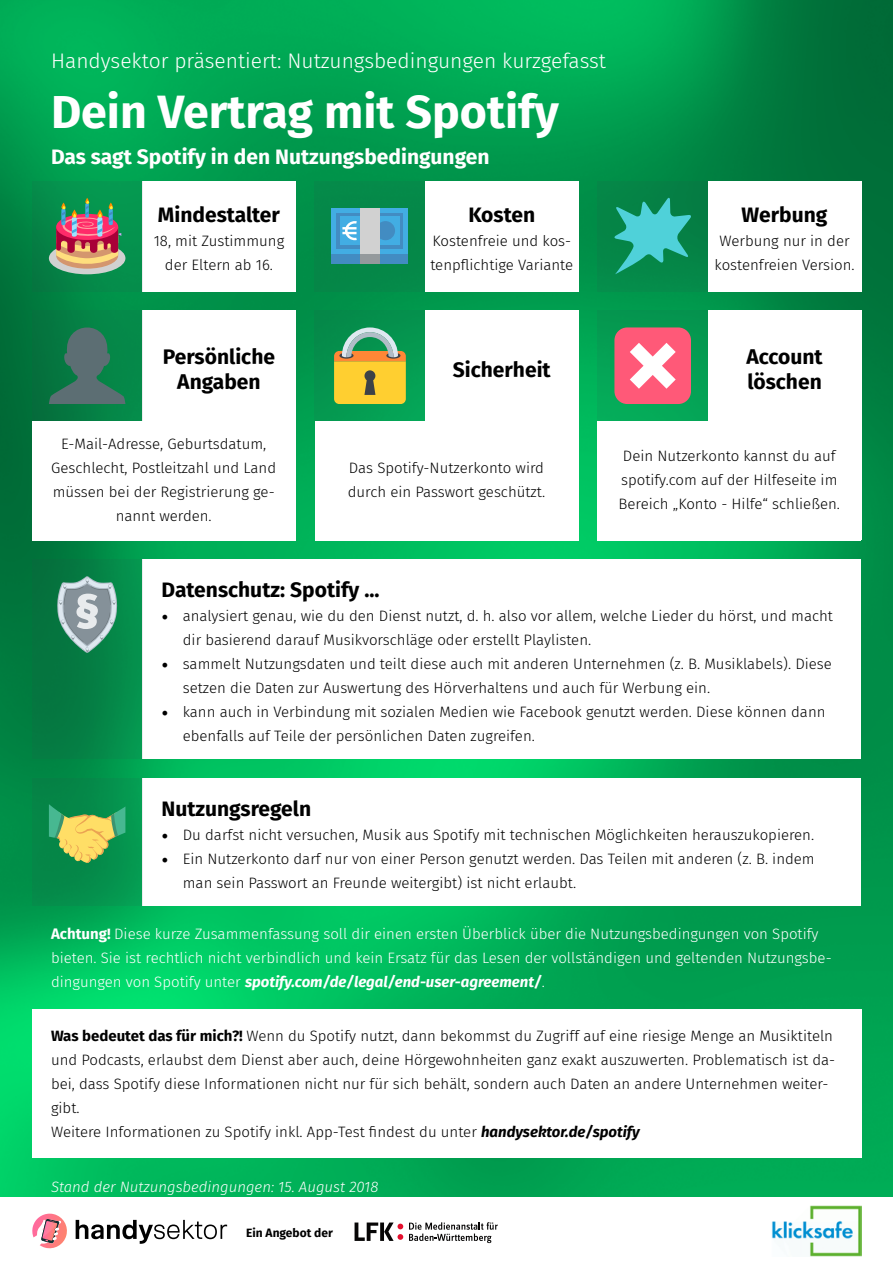
<style>
.page{position:relative;width:893px;height:1263px;background:#fff}
.page>*{position:absolute;margin:0;border:0;box-sizing:border-box;transform-origin:0 0}
.t1{font:700 46.5px "Fira Sans";color:#fff}
.t2{font:700 21px/25.2px "Fira Sans";color:#000;text-align:center}
.t3{font:300 21px "Fira Sans";color:#fff}
.t4{font:700 21px "Fira Sans";color:#fff}
.t5{font:300 15px/24px "Fira Sans";color:#000}
.t6{font:300 15px/24px "Fira Sans";color:#fff}
.t7{font:italic 300 15px "Fira Sans";color:#fff}
.t8{font:700 12px "Fira Sans";color:#000}
.s1{font-family:"Minion Pro";font-weight:400;font-size:18px}
.s2{font-weight:700}
.s3{font-weight:700;font-style:italic}
</style>
<div class="page">
<img style="left:0;top:0;width:893px;height:1197px">
<div style="left:32px;top:1009px;width:829px;height:149px;background:#fff"></div>
<div style="left:142px;top:559px;width:719px;height:200px;background:#fff"></div>
<div style="left:142px;top:778px;width:719px;height:128px;background:#fff"></div>
<div style="left:142px;top:181px;width:154px;height:110px;background:#fff"></div>
<div style="left:32px;top:181px;width:110px;height:110px;background:linear-gradient(to right,#068347,#069850)"></div>
<div style="left:49px;top:242px;width:76px;height:32px;background:#d1d1d1;border-radius:50%"></div>
<svg style="left:56px;top:198px;width:65px;height:71px;background:#a27d6e"></svg>
<div style="left:425px;top:181px;width:153px;height:110px;background:#fff"></div>
<div style="left:315px;top:181px;width:110px;height:110px;background:#058849"></div>
<div style="left:332px;top:253px;width:76px;height:11px;background:#428cc2"></div>
<div style="left:332px;top:208px;width:76px;height:45px;background:#42ade3"></div>
<div style="left:360px;top:253px;width:19px;height:11px;background:#94999c"></div>
<div style="left:336px;top:213px;width:67px;height:36px;background:#428cc2"></div>
<div style="left:340px;top:216px;width:60px;height:29px;background:#42ade3"></div>
<div style="left:376px;top:221px;width:19px;height:19px;background:#428cc2;border-radius:50%"></div>
<div style="left:360px;top:208px;width:19px;height:45px;background:#d1d1d1"></div>
<svg style="left:342px;top:221px;width:15px;height:19px"></svg>
<div style="left:708px;top:181px;width:153px;height:110px;background:#fff"></div>
<div style="left:597px;top:181px;width:111px;height:110px;background:#058547"></div>
<svg style="left:614px;top:197px;width:77px;height:77px"></svg>
<div style="left:142px;top:310px;width:154px;height:230px;background:#fff"></div>
<div style="left:32px;top:421px;width:264px;height:119px;background:#fff"></div>
<div style="left:32px;top:310px;width:110px;height:111px;background:linear-gradient(to right,#056f3c,#058e4b)"></div>
<svg style="left:49px;top:319px;width:76px;height:85px;background:#2f775a"></svg>
<div style="left:425px;top:310px;width:153px;height:230px;background:#fff"></div>
<div style="left:315px;top:421px;width:263px;height:119px;background:#fff"></div>
<div style="left:315px;top:310px;width:110px;height:111px;background:linear-gradient(to right,#058f4c,#059e53)"></div>
<svg style="left:334px;top:327px;width:72px;height:77px;background:#b9b44e"></svg>
<div style="left:708px;top:310px;width:153px;height:230px;background:#fff"></div>
<div style="left:597px;top:421px;width:264px;height:119px;background:#fff"></div>
<div style="left:597px;top:310px;width:111px;height:111px;background:linear-gradient(to right,#05a355,#059c53)"></div>
<div style="left:614px;top:327px;width:77px;height:77px;background:#ff5978;border-radius:13px"></div>
<svg style="left:630px;top:343px;width:46px;height:46px"></svg>
<div style="left:32px;top:559px;width:110px;height:200px;background:linear-gradient(to right,#056e3c,#05924e)"></div>
<div style="left:32px;top:778px;width:110px;height:128px;background:linear-gradient(to right,#058245,#059a51)"></div>
<svg style="left:55px;top:576px;width:64px;height:77px;background:#77a597"></svg>
<svg style="left:49px;top:804px;width:76px;height:60px;background:#7bb15e"></svg>
<svg style="left:76px;top:1220px;width:151px;height:24px"></svg>
<svg style="left:32px;top:1213px;width:35px;height:36px"></svg>
<svg style="left:409px;top:1222px;width:89px;height:21px"></svg>
<svg style="left:355px;top:1222px;width:48px;height:19px"></svg>
<img style="left:772px;top:1205px;width:89px;height:52px">
<h2 class="t3" style="left:51px;top:46px;width:557px">Handysektor präsentiert: Nutzungsbedingungen kurzgefasst</h2>
<h1 class="t1" style="left:51px;top:73px;width:509px">Dein Vertrag mit Spotify</h1>
<h2 class="t4" style="left:51px;top:139px;width:440px">Das sagt Spotify in den Nutzungsbedingungen</h2>
<h2 class="t2" style="left:158px;top:200px;width:124px">Mindestalter</h2>
<p class="t5" style="left:154px;top:229px;width:132px;text-align:center">18, mit Zustimmung der Eltern ab 16.</p>
<h2 class="t2" style="left:163px;top:343px;width:114px">Persönliche<br>Angaben</h2>
<p class="t5" style="left:51px;top:432px;width:226px;text-align:center">E-Mail-Adresse, Geburtsdatum,<br>Geschlecht, Postleitzahl und Land müssen bei der Registrierung ge&shy;nannt werden.</p>
<h2 class="t2" style="left:468px;top:200px;width:68px">Kosten</h2>
<p class="t5" style="left:430px;top:229px;width:144px">Kostenfreie und kos&shy;tenpflichtige Variante</p>
<h2 class="t2" style="left:453px;top:355px;width:99px">Sicherheit</h2>
<p class="t5" style="left:348px;top:456px;width:199px">Das Spotify-Nutzerkonto wird durch ein Passwort geschützt.</p>
<h2 class="t2" style="left:742px;top:200px;width:87px">Werbung</h2>
<p class="t5" style="left:714px;top:229px;width:142px;text-align:center">Werbung nur in der kostenfreien Version.</p>
<h2 class="t2" style="left:746px;top:343px;width:78px;text-align:left">Account löschen</h2>
<p class="t5" style="left:618px;top:444px;width:223px">Dein Nutzerkonto kannst du auf spotify.com auf der Hilfeseite im<br>Bereich „Konto - Hilfe“ schließen.</p>
<h2 class="t2" style="left:162px;top:576px;width:219px">Datenschutz: Spotify ...</h2>
<p class="t5" style="left:183px;top:604px;width:652px;text-indent:-21px"><span class="s1">•</span> analysiert genau, wie du den Dienst nutzt, d. h. also vor allem, welche Lieder du hörst, und macht dir basierend darauf Musikvorschläge oder erstellt Playlisten.</p>
<p class="t5" style="left:183px;top:652px;width:651px;text-indent:-21px"><span class="s1">•</span> sammelt Nutzungsdaten und teilt diese auch mit anderen Unternehmen (z. B. Musiklabels). Diese setzen die Daten zur Auswertung des Hörverhaltens und auch für Werbung ein.</p>
<p class="t5" style="left:183px;top:700px;width:644px;text-indent:-21px"><span class="s1">•</span> kann auch in Verbindung mit sozialen Medien wie Facebook genutzt werden. Diese können dann ebenfalls auf Teile der persönlichen Daten zugreifen.</p>
<h2 class="t2" style="left:162px;top:794px;width:151px">Nutzungsregeln</h2>
<p class="t5" style="left:162px;top:822px;width:654px"><span class="s1">•</span> Du darfst nicht versuchen, Musik aus Spotify mit technischen Möglichkeiten herauszukopieren.</p>
<p class="t5" style="left:183px;top:846px;width:633px;text-indent:-21px"><span class="s1">•</span> Ein Nutzerkonto darf nur von einer Person genutzt werden. Das Teilen mit anderen (z. B. indem man sein Passwort an Freunde weitergibt) ist nicht erlaubt.</p>
<p class="t6" style="left:51px;top:922px;width:782px"><span class="s2">Achtung!</span> Diese kurze Zusammenfassung soll dir einen ersten Überblick über die Nutzungsbedingungen von Spotify bieten. Sie ist rechtlich nicht verbindlich und kein Ersatz für das Lesen der vollständigen und geltenden Nutzungsbe&shy;dingungen von Spotify unter <span class="s3">spotify.com/de/legal/end-user-agreement/</span>.</p>
<p class="t5" style="left:51px;top:1023px;width:786px"><span class="s2">Was bedeutet das für mich?!</span> Wenn du Spotify nutzt, dann bekommst du Zugriff auf eine riesige Menge an Musiktiteln und Podcasts, erlaubst dem Dienst aber auch, deine Hörgewohnheiten ganz exakt auszuwerten. Problematisch ist da&shy;bei, dass Spotify diese Informationen nicht nur für sich behält, sondern auch Daten an andere Unternehmen weiter&shy;gibt.<br>Weitere Informationen zu Spotify inkl. App-Test findest du unter <span class="s3">handysektor.de/spotify</span></p>
<p class="t7" style="left:51px;top:1176px;width:329px">Stand der Nutzungsbedingungen: 15. August 2018</p>
<p class="t8" style="left:246px;top:1222px;width:88px">Ein Angebot der</p>
</div>
